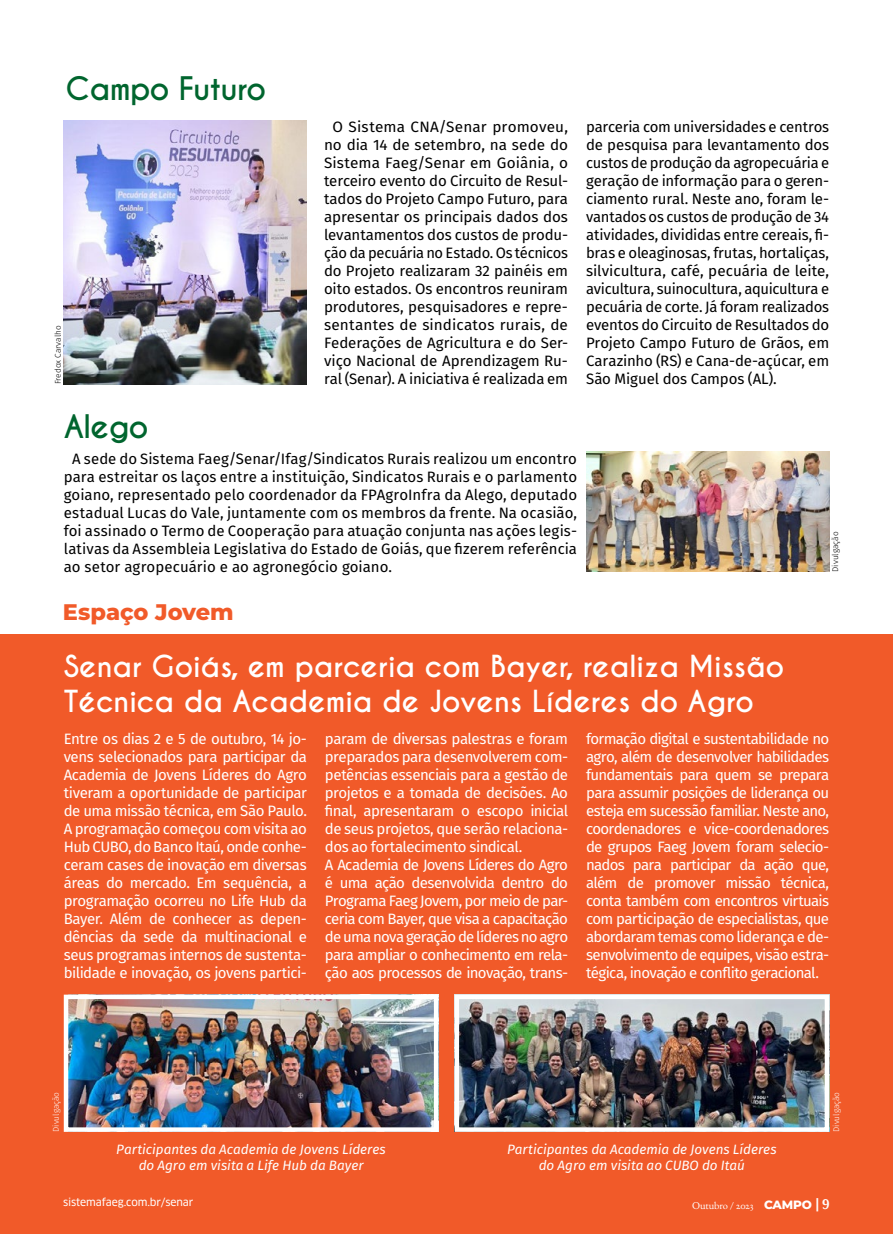
<style>
.page{position:relative;width:893px;height:1234px;background:#fff}
.page>*{position:absolute;margin:0;border:0;box-sizing:border-box;transform-origin:0 0}
.t1{font:700 30.45px "Caviar Dreams";letter-spacing:-.02em;color:#00652e}
.t2{font:700 28.5px/34.2px "Caviar Dreams";color:#fff}
.t3{font:800 22.5px "Montserrat";letter-spacing:-.005em;color:#f15a29}
.t4{font:15px/18px "Fira Sans";letter-spacing:-.005em;color:#000;text-align:justify}
.t5{font:15px/18px "Fira Sans";letter-spacing:-.035em;color:#fff;text-align:justify}
.t6{font:italic 13.5px/16.2px "Fira Sans";letter-spacing:-.005em;color:#fff;text-align:center}
.t7{font:10.5px "Clan OSF News";letter-spacing:-.01em;color:#fff}
.t8{font:10.5px "EB Garamond 12";letter-spacing:-.01em;color:#fff}
.t9{font:300 8.25px "Fira Sans";color:#000}
.t10{font:300 8.25px "Fira Sans";color:#fff}
.s1{font-family:"Montserrat";font-weight:800;font-size:12px}
.s2{font-family:"Clan OSF";font-weight:700;font-size:13.5px}
.s3{font-family:"Droid Serif";font-weight:700;font-size:13.5px}
</style>
<div class="page">
<div style="left:0;top:634px;width:893px;height:599px;background:#f15a29"></div>
<img style="left:64px;top:120px;width:243px;height:264px">
<img style="left:69px;top:999px;width:364px;height:127px">
<div style="left:64px;top:994px;width:374px;height:137px;border:4px solid #fff"></div>
<img style="left:460px;top:999px;width:364px;height:127px">
<div style="left:455px;top:994px;width:374px;height:137px;border:4px solid #fff"></div>
<img style="left:586px;top:452px;width:243px;height:119px">
<h1 class="t1" style="left:66px;top:70px;width:202px">Campo Futuro</h1>
<p class="t9" style="left:52px;top:384px;width:60px;rotate:-90deg">Fredox Carvalho</p>
<p class="t4" style="left:324px;top:117px;width:246px;text-align:center">O Sistema CNA/Senar promoveu, no dia 14 de setembro, na sede do Sistema Faeg/Senar em Goiânia, o terceiro evento do Circuito de Resul&shy;tados do Projeto Campo Futuro, para apresentar os principais dados dos levantamentos dos custos de produ&shy;ção da pecuária no Estado. Os técnicos do Projeto realizaram 32 painéis em oito estados. Os encontros reuniram produtores, pesquisadores e repre&shy;sentantes de sindicatos rurais, de Federações de Agricultura e do Ser&shy;viço Nacional de Aprendizagem Ru&shy;ral (Senar). A iniciativa é realizada em</p>
<p class="t4" style="left:586px;top:117px;width:245px">parceria com universidades e centros de pesquisa para levantamento dos custos de produção da agropecuária e geração de informação para o geren&shy;ciamento rural. Neste ano, foram le&shy;vantados os custos de produção de 34 atividades, divididas entre cereais, fi&shy;bras e oleaginosas, frutas, hortaliças, silvicultura, café, pecuária de leite, avicultura, suinocultura, aquicultura e pecuária de corte. Já foram realizados eventos do Circuito de Resultados do Projeto Campo Futuro de Grãos, em Carazinho (RS) e Cana-de-açúcar, em São Miguel dos Campos (AL).</p>
<h1 class="t1" style="left:64px;top:408px;width:86px">Alego</h1>
<p class="t4" style="left:64px;top:449px;width:515px;text-indent:9px">A sede do Sistema Faeg/Senar/Ifag/Sindicatos Rurais realizou um encontro para estreitar os laços entre a instituição, Sindicatos Rurais e o parlamento goiano, representado pelo coordenador da FPAgroInfra da Alego, deputado estadual Lucas do Vale, juntamente com os membros da frente. Na ocasião, foi assinado o Termo de Cooperação para atuação conjunta nas ações legis&shy;lativas da Assembleia Legislativa do Estado de Goiás, que fizerem referência ao setor agropecuário e ao agronegócio goiano.</p>
<h3 class="t3" style="left:63px;top:595px;width:172px">Espaço Jovem</h3>
<p class="t9" style="left:829px;top:571px;width:42px;rotate:-90deg">Divulgação</p>
<h2 class="t2" style="left:64px;top:650px;width:722px">Senar Goiás, em parceria com Bayer, realiza Missão<br>Técnica da Academia de Jovens Líderes do Agro</h2>
<p class="t5" style="left:64px;top:729px;width:245px">Entre os dias 2 e 5 de outubro, 14 jo&shy;vens selecionados para participar da Academia de Jovens Líderes do Agro tiveram a oportunidade de participar de uma missão técnica, em São Paulo.<br>A programação começou com visita ao Hub CUBO, do Banco Itaú, onde conhe&shy;ceram cases de inovação em diversas áreas do mercado. Em sequência, a programação ocorreu no Life Hub da Bayer. Além de conhecer as depen&shy;dências da sede da multinacional e seus programas internos de sustenta&shy;bilidade e inovação, os jovens partici-</p>
<p class="t5" style="left:325px;top:729px;width:245px;text-align:left">param de diversas palestras e foram preparados para desenvolverem com&shy;petências essenciais para a gestão de projetos e a tomada de decisões. Ao final, apresentaram o escopo inicial de seus projetos, que serão relaciona&shy;dos ao fortalecimento sindical.<br>A Academia de Jovens Líderes do Agro é uma ação desenvolvida dentro do Programa Faeg Jovem, por meio de par&shy;ceria com Bayer, que visa a capacitação de uma nova geração de líderes no agro para ampliar o conhecimento em rela&shy;ção aos processos de inovação, trans-</p>
<p class="t5" style="left:586px;top:729px;width:245px">formação digital e sustentabilidade no agro, além de desenvolver habilidades fundamentais para quem se prepara para assumir posições de liderança ou esteja em sucessão familiar. Neste ano, coordenadores e vice-coordenadores de grupos Faeg Jovem foram selecio&shy;nados para participar da ação que, além de promover missão técnica, conta também com encontros virtuais com participação de especialistas, que abordaram temas como liderança e de&shy;senvolvimento de equipes, visão estra&shy;tégica, inovação e conflito geracional.</p>
<p class="t10" style="left:50px;top:1131px;width:42px;rotate:-90deg">Divulgação</p>
<p class="t10" style="left:830px;top:1131px;width:42px;rotate:-90deg">Divulgação</p>
<p class="t6" style="left:116px;top:1140px;width:271px">Participantes da Academia de Jovens Líderes do Agro em visita a Life Hub da Bayer</p>
<p class="t6" style="left:507px;top:1140px;width:271px">Participantes da Academia de Jovens Líderes do Agro em visita ao CUBO do Itaú</p>
<p class="t7" style="left:63px;top:1195px;width:132px">sistemafaeg.com.br/senar</p>
<p class="t8" style="left:692px;top:1198px;width:139px">Outubro / 2023 <span class="s1">CAMPO</span> <span class="s2">|</span> <span class="s3">9</span></p>
</div>
